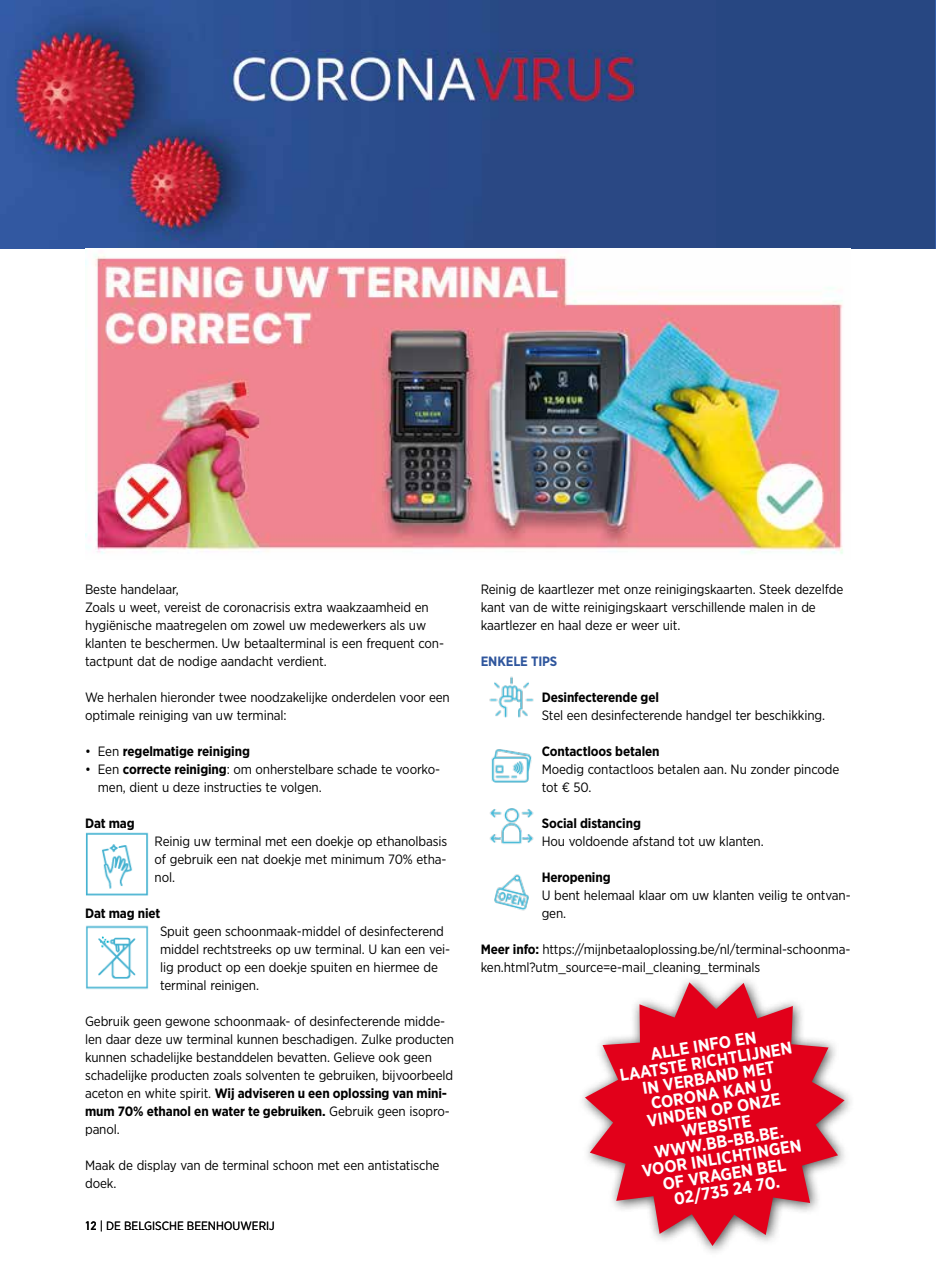
<style>
.page{position:relative;width:936px;height:1263px;background:#fff}
.page>*{position:absolute;margin:0;border:0;box-sizing:border-box;transform-origin:0 0}
.t1{font:700 17.1px/16.4px "Gotham Narrow";color:#fff;text-align:center}
.t2{font:13.5px/18px "Gotham Narrow";letter-spacing:-.01em;color:#000}
.t3{font:700 13.5px "Gotham Narrow";letter-spacing:-.01em;color:#000}
.t4{font:700 13.5px "Gotham Narrow";letter-spacing:-.01em;color:#2f569d}
.t5{font:12px "Gotham Narrow";color:#000}
.s1{font-weight:400}
.s2{font-weight:700}
.s3{font-family:"DIN Alternate";font-weight:700}
</style>
<div class="page">
<div style="left:0;top:0;width:935px;height:249px;background:#274782"></div>
<img style="left:0;top:0;width:716px;height:249px">
<img style="left:85px;top:250px;width:758px;height:304px">
<img style="left:494px;top:874px;width:35px;height:37px">
<img style="left:489px;top:749px;width:45px;height:95px">
<img style="left:489px;top:676px;width:45px;height:42px">
<img style="left:86px;top:925px;width:63px;height:65px">
<img style="left:85px;top:832px;width:64px;height:64px">
<img style="left:935px;top:0;width:1px;height:249px">
<svg style="left:585px;top:982px;width:259px;height:264px;fill:#e2001a"></svg>
<p class="t2" style="left:85px;top:580px;width:360px">Beste handelaar,<br>Zoals u weet, vereist de coronacrisis extra waakzaamheid en hygiënische maatregelen om zowel uw medewerkers als uw klanten te beschermen. Uw betaalterminal is een frequent con&shy;tactpunt dat de nodige aandacht verdient.</p>
<p class="t2" style="left:85px;top:688px;width:366px">We herhalen hieronder twee noodzakelijke onderdelen voor een optimale reiniging van uw terminal:</p>
<p class="t3" style="left:85px;top:743px;width:166px"><span class="s1">• Een</span> regelmatige reiniging</p>
<p class="t2" style="left:98px;top:760px;width:344px;text-indent:-13px">• Een <span class="s2">correcte reiniging</span>: om onherstelbare schade te voorko&shy;men, dient u deze instructies te volgen.</p>
<p class="t3" style="left:85px;top:815px;width:51px">Dat mag</p>
<p class="t2" style="left:154px;top:832px;width:294px;text-align:justify">Reinig uw terminal met een doekje op ethanolbasis of gebruik een nat doekje met minimum 70% etha&shy;nol.</p>
<p class="t3" style="left:85px;top:905px;width:77px">Dat mag niet</p>
<p class="t2" style="left:160px;top:922px;width:292px">Spuit geen schoonmaak-middel of desinfecterend middel rechtstreeks op uw terminal. U kan een vei&shy;lig product op een doekje spuiten en hiermee de terminal reinigen.</p>
<p class="t2" style="left:85px;top:1012px;width:370px">Gebruik geen gewone schoonmaak- of desinfecterende midde&shy;len daar deze uw terminal kunnen beschadigen. Zulke producten kunnen schadelijke bestanddelen bevatten. Gelieve ook geen schadelijke producten zoals solventen te gebruiken, bijvoorbeeld aceton en white spirit. <span class="s2">Wij adviseren u een oplossing van mini&shy;mum 70% ethanol en water te gebruiken.</span> Gebruik geen isopro&shy;panol.</p>
<p class="t2" style="left:85px;top:1156px;width:356px">Maak de display van de terminal schoon met een antistatische doek.</p>
<p class="t5" style="left:85px;top:1218px;width:191px"><span class="s3">12</span> | DE BELGISCHE BEENHOUWERIJ</p>
<p class="t2" style="left:480px;top:580px;width:364px">Reinig de kaartlezer met onze reinigingskaarten. Steek dezelfde kant van de witte reinigingskaart verschillende malen in de kaartlezer en haal deze er weer uit.</p>
<p class="t4" style="left:480px;top:652px;width:78px">ENKELE TIPS</p>
<p class="t3" style="left:541px;top:688px;width:119px">Desinfecterende gel</p>
<p class="t2" style="left:541px;top:706px;width:285px">Stel een desinfecterende handgel ter beschikking.</p>
<p class="t3" style="left:541px;top:742px;width:119px">Contactloos betalen</p>
<p class="t2" style="left:541px;top:760px;width:299px">Moedig contactloos betalen aan. Nu zonder pincode tot € 50.</p>
<p class="t3" style="left:541px;top:814px;width:101px">Social distancing</p>
<p class="t2" style="left:541px;top:832px;width:223px">Hou voldoende afstand tot uw klanten.</p>
<p class="t3" style="left:541px;top:868px;width:70px">Heropening</p>
<p class="t2" style="left:541px;top:886px;width:310px">U bent helemaal klaar om uw klanten veilig te ontvan&shy;gen.</p>
<p class="t2" style="left:480px;top:940px;width:371px"><span class="s2">Meer info:</span> https://mijnbetaaloplossing.be/nl/terminal-schoonma&shy;ken.html?utm_source=e-mail_cleaning_terminals</p>
<p class="t1" style="left:616px;top:1051px;width:176px;rotate:-9deg">ALLE INFO EN<br>LAATSTE RICHTLIJNEN<br>IN VERBAND MET<br>CORONA KAN U<br>VINDEN OP ONZE<br>WEBSITE<br>WWW.BB-BB.BE.<br>VOOR INLICHTINGEN<br>OF VRAGEN BEL<br>02/735 24 70.</p>
</div>
